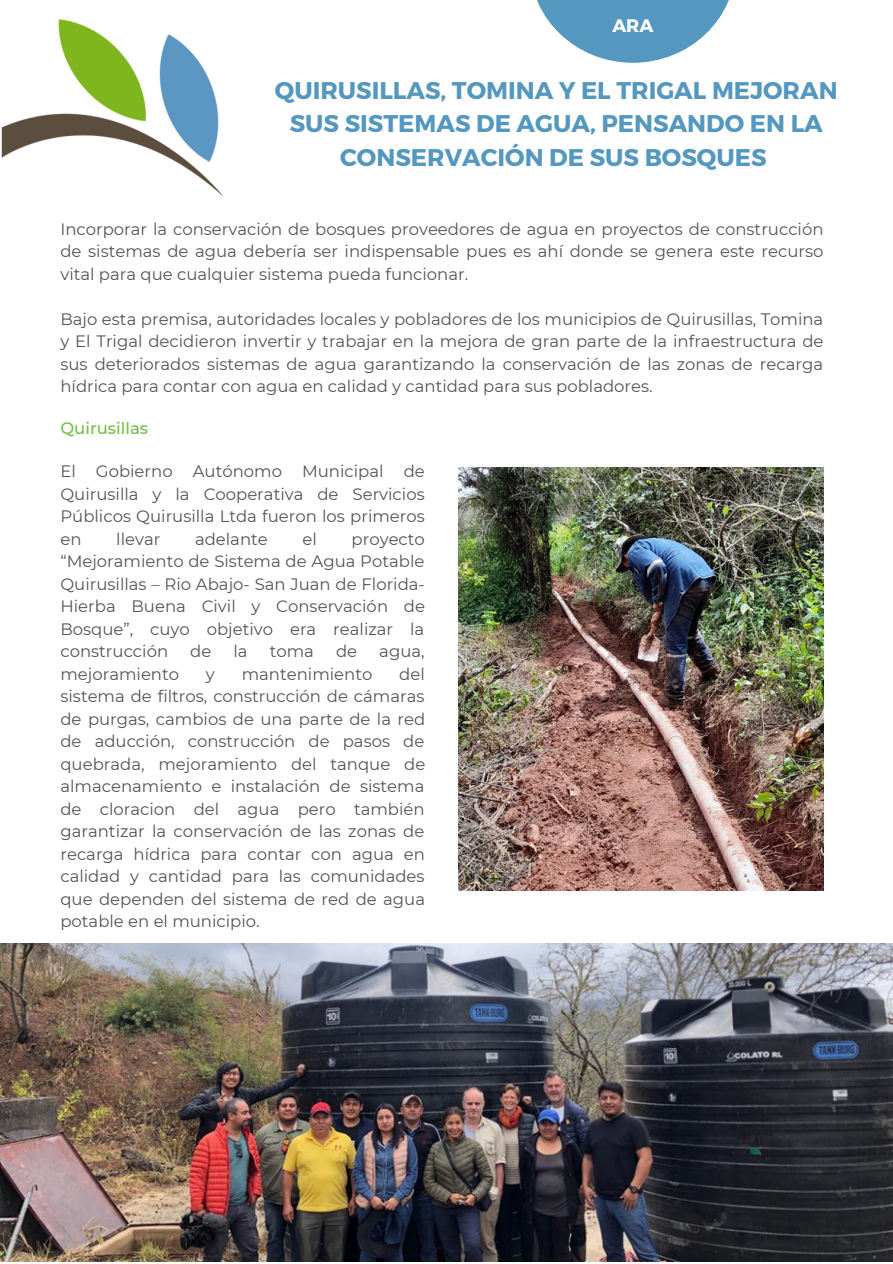
<style>
.page{position:relative;width:893px;height:1264px;background:#fff}
.page>*{position:absolute;margin:0;border:0;box-sizing:border-box;transform-origin:0 0}
.t1{font:700 24.15px/33.8px "Montserrat";color:#5497bf;text-align:center}
.t2{font:700 18.15px "Montserrat";color:#fff}
.t3{font:16.5px/22.5px "Montserrat";color:#545454;text-align:justify}
.t4{font:500 16.5px "Montserrat";color:#72bf44}
</style>
<div class="page">
<img style="left:1px;top:19px;width:223px;height:178px">
<svg style="left:537px;top:0;width:192px;height:63px;fill:#5497bf"></svg>
<img style="left:0;top:943px;width:892px;height:318px">
<img style="left:458px;top:467px;width:365px;height:423px">
<p class="t2" style="left:612px;top:14px;width:43px">ARA</p>
<h1 class="t1" style="left:275px;top:72px;width:564px">QUIRUSILLAS, TOMINA Y EL TRIGAL MEJORAN<br>SUS SISTEMAS DE AGUA, PENSANDO EN LA<br>CONSERVACIÓN DE SUS BOSQUES</h1>
<p class="t3" style="left:60px;top:218px;width:764px">Incorporar la conservación de bosques proveedores de agua en proyectos de construcción de sistemas de agua debería ser indispensable pues es ahí donde se genera este recurso vital para que cualquier sistema pueda funcionar.</p>
<p class="t3" style="left:60px;top:308px;width:764px">Bajo esta premisa, autoridades locales y pobladores de los municipios de Quirusillas, Tomina y El Trigal decidieron invertir y trabajar en la mejora de gran parte de la infraestructura de sus deteriorados sistemas de agua garantizando la conservación de las zonas de recarga hídrica para contar con agua en calidad y cantidad para sus pobladores.</p>
<p class="t4" style="left:60px;top:418px;width:89px">Quirusillas</p>
<p class="t3" style="left:60px;top:460px;width:366px">El Gobierno Autónomo Municipal de Quirusilla y la Cooperativa de Servicios Públicos Quirusilla Ltda fueron los primeros en</p>
<p class="t3" style="left:116px;top:527px;width:46px">llevar</p>
<p class="t3" style="left:195px;top:527px;width:74px">adelante</p>
<p class="t3" style="left:302px;top:527px;width:16px">el</p>
<p class="t3" style="left:60px;top:527px;width:366px;text-indent:291px">proyecto “Mejoramiento de Sistema de Agua Potable Quirusillas – Rio Abajo- San Juan de Florida-Hierba Buena Civil y Conservación de Bosque”, cuyo objetivo era realizar la construcción</p>
<p class="t3" style="left:190px;top:640px;width:23px">de</p>
<p class="t3" style="left:233px;top:640px;width:16px">la</p>
<p class="t3" style="left:270px;top:640px;width:46px">toma</p>
<p class="t3" style="left:336px;top:640px;width:23px">de</p>
<p class="t3" style="left:379px;top:640px;width:47px">agua,</p>
<p class="t3" style="left:60px;top:662px;width:120px">mejoramiento</p>
<p class="t3" style="left:206px;top:662px;width:10px">y</p>
<p class="t3" style="left:242px;top:662px;width:132px">mantenimiento</p>
<p class="t3" style="left:60px;top:662px;width:366px;text-indent:339px">del sistema de filtros, construcción de cámaras de purgas, cambios de una parte de la red de aducción, construcción de pasos de quebrada, mejoramiento del tanque de almacenamiento e instalación de sistema de cloracion del agua pero también garantizar la conservación de las zonas de recarga hídrica para contar con agua en calidad y cantidad para las comunidades que dependen del sistema de red de agua potable en el municipio.</p>
</div>
